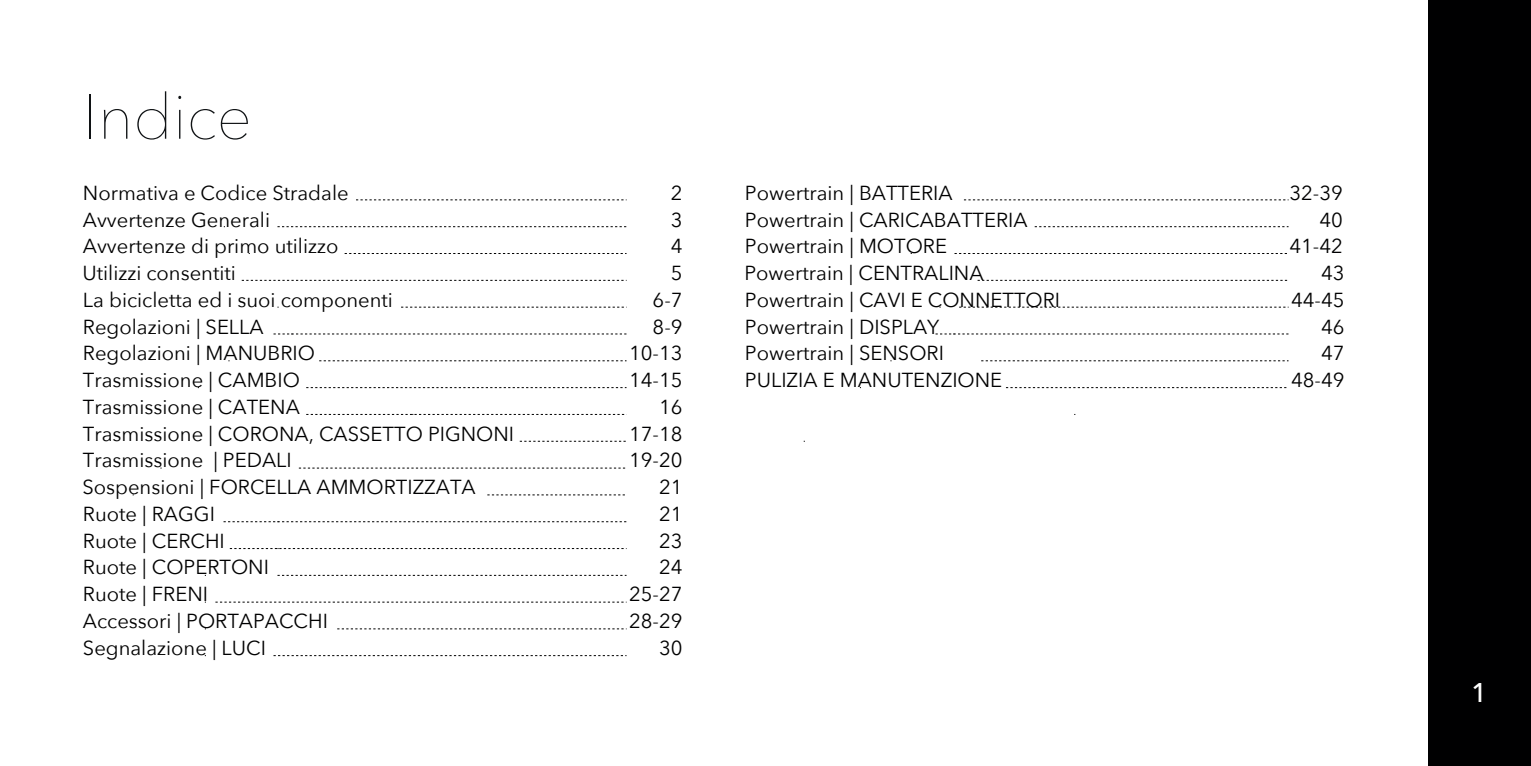
<style>
.page{position:relative;width:1531px;height:766px;background:#fff}
.page>*{position:absolute;margin:0;border:0;box-sizing:border-box;transform-origin:0 0}
.t1{font:200 62.55px "Avenir Next";color:#101315}
.t2{font:500 27px "Avenir Next";color:#fff}
.t3{font:20.25px/26.8px "Avenir Next";color:#000001;text-align:right}
</style>
<div class="page">
<div style="left:1429px;top:0;width:102px;height:765px;background:#000001"></div>
<svg style="left:356px;top:199px;width:270px;height:1px"></svg>
<svg style="left:277px;top:226px;width:349px;height:1px"></svg>
<svg style="left:345px;top:253px;width:281px;height:1px"></svg>
<svg style="left:242px;top:280px;width:384px;height:1px"></svg>
<svg style="left:401px;top:307px;width:223px;height:1px"></svg>
<svg style="left:273px;top:333px;width:353px;height:1px"></svg>
<svg style="left:319px;top:360px;width:307px;height:1px"></svg>
<svg style="left:306px;top:387px;width:320px;height:1px"></svg>
<svg style="left:306px;top:414px;width:319px;height:1px"></svg>
<svg style="left:520px;top:441px;width:106px;height:1px"></svg>
<svg style="left:299px;top:467px;width:327px;height:1px"></svg>
<svg style="left:487px;top:494px;width:138px;height:1px"></svg>
<svg style="left:223px;top:521px;width:403px;height:1px"></svg>
<svg style="left:230px;top:548px;width:396px;height:1px"></svg>
<svg style="left:277px;top:575px;width:349px;height:1px"></svg>
<svg style="left:215px;top:601px;width:411px;height:1px"></svg>
<svg style="left:337px;top:628px;width:289px;height:1px"></svg>
<svg style="left:273px;top:655px;width:353px;height:1px"></svg>
<svg style="left:964px;top:199px;width:324px;height:1px"></svg>
<svg style="left:1035px;top:226px;width:253px;height:1px"></svg>
<svg style="left:954px;top:253px;width:333px;height:1px"></svg>
<svg style="left:977px;top:280px;width:311px;height:1px"></svg>
<svg style="left:959px;top:307px;width:329px;height:1px"></svg>
<svg style="left:935px;top:333px;width:353px;height:1px"></svg>
<svg style="left:981px;top:360px;width:307px;height:1px"></svg>
<svg style="left:1006px;top:387px;width:281px;height:1px"></svg>
<h1 class="t1" style="left:83px;top:64px;width:170px">Indice</h1>
<p class="t3" style="left:83px;top:178px;width:267px">Normativa e Codice Stradale</p>
<p class="t3" style="left:671px;top:178px;width:13px">2</p>
<p class="t3" style="left:83px;top:205px;width:189px">Avvertenze Generali</p>
<p class="t3" style="left:671px;top:205px;width:13px">3</p>
<p class="t3" style="left:83px;top:232px;width:257px">Avvertenze di primo utilizzo</p>
<p class="t3" style="left:671px;top:232px;width:13px">4</p>
<p class="t3" style="left:82px;top:259px;width:155px">Utilizzi consentiti</p>
<p class="t3" style="left:671px;top:259px;width:13px">5</p>
<p class="t3" style="left:83px;top:285px;width:312px">La bicicletta ed i suoi componenti</p>
<p class="t3" style="left:652px;top:285px;width:31px">6-7</p>
<p class="t3" style="left:83px;top:312px;width:182px">Regolazioni | SELLA</p>
<p class="t3" style="left:652px;top:312px;width:31px">8-9</p>
<p class="t3" style="left:83px;top:339px;width:234px">Regolazioni | MANUBRIO</p>
<p class="t3" style="left:629px;top:339px;width:55px">10-13</p>
<p class="t3" style="left:83px;top:365px;width:219px">Trasmissione | CAMBIO</p>
<p class="t3" style="left:629px;top:366px;width:55px">14-15</p>
<p class="t3" style="left:83px;top:392px;width:218px">Trasmissione | CATENA</p>
<p class="t3" style="left:659px;top:392px;width:25px">16</p>
<p class="t3" style="left:83px;top:419px;width:433px">Trasmissione | CORONA, CASSETTO PIGNONI</p>
<p class="t3" style="left:629px;top:419px;width:55px">17-18</p>
<p class="t3" style="left:83px;top:446px;width:210px">Trasmissione | PEDALI</p>
<p class="t3" style="left:629px;top:446px;width:55px">19-20</p>
<p class="t3" style="left:82px;top:472px;width:395px">Sospensioni | FORCELLA AMMORTIZZATA</p>
<p class="t3" style="left:659px;top:472px;width:25px">21</p>
<p class="t3" style="left:83px;top:499px;width:134px">Ruote | RAGGI</p>
<p class="t3" style="left:659px;top:499px;width:25px">21</p>
<p class="t3" style="left:83px;top:526px;width:143px">Ruote | CERCHI</p>
<p class="t3" style="left:659px;top:526px;width:25px">23</p>
<p class="t3" style="left:83px;top:553px;width:188px">Ruote | COPERTONI</p>
<p class="t3" style="left:659px;top:553px;width:25px">24</p>
<p class="t3" style="left:83px;top:579px;width:127px">Ruote | FRENI</p>
<p class="t3" style="left:629px;top:579px;width:55px">25-27</p>
<p class="t3" style="left:83px;top:606px;width:247px">Accessori | PORTAPACCHI</p>
<p class="t3" style="left:629px;top:606px;width:55px">28-29</p>
<p class="t3" style="left:83px;top:633px;width:185px">Segnalazione | LUCI</p>
<p class="t3" style="left:659px;top:633px;width:25px">30</p>
<p class="t3" style="left:744px;top:178px;width:285px;text-align:left">Powertrain | BATTERIA<br>Powertrain | CARICABATTERIA<br>Powertrain | MOTORE<br>Powertrain | CENTRALINA</p>
<p class="t3" style="left:1289px;top:178px;width:55px">32-39<br>40<br>41-42</p>
<p class="t3" style="left:1321px;top:259px;width:25px">43</p>
<p class="t3" style="left:745px;top:285px;width:317px">Powertrain | CAVI E CONNETTORI</p>
<p class="t3" style="left:1291px;top:285px;width:55px">44-45</p>
<p class="t3" style="left:745px;top:312px;width:196px">Powertrain | DISPLAY</p>
<p class="t3" style="left:1321px;top:312px;width:25px">46</p>
<p class="t3" style="left:745px;top:339px;width:200px">Powertrain | SENSORI</p>
<p class="t3" style="left:1321px;top:339px;width:25px">47</p>
<p class="t3" style="left:745px;top:365px;width:259px">PULIZIA E MANUTENZIONE</p>
<p class="t3" style="left:1291px;top:366px;width:55px">48-49</p>
<h2 class="t2" style="left:1471px;top:669px;width:18px">1</h2>
</div>
